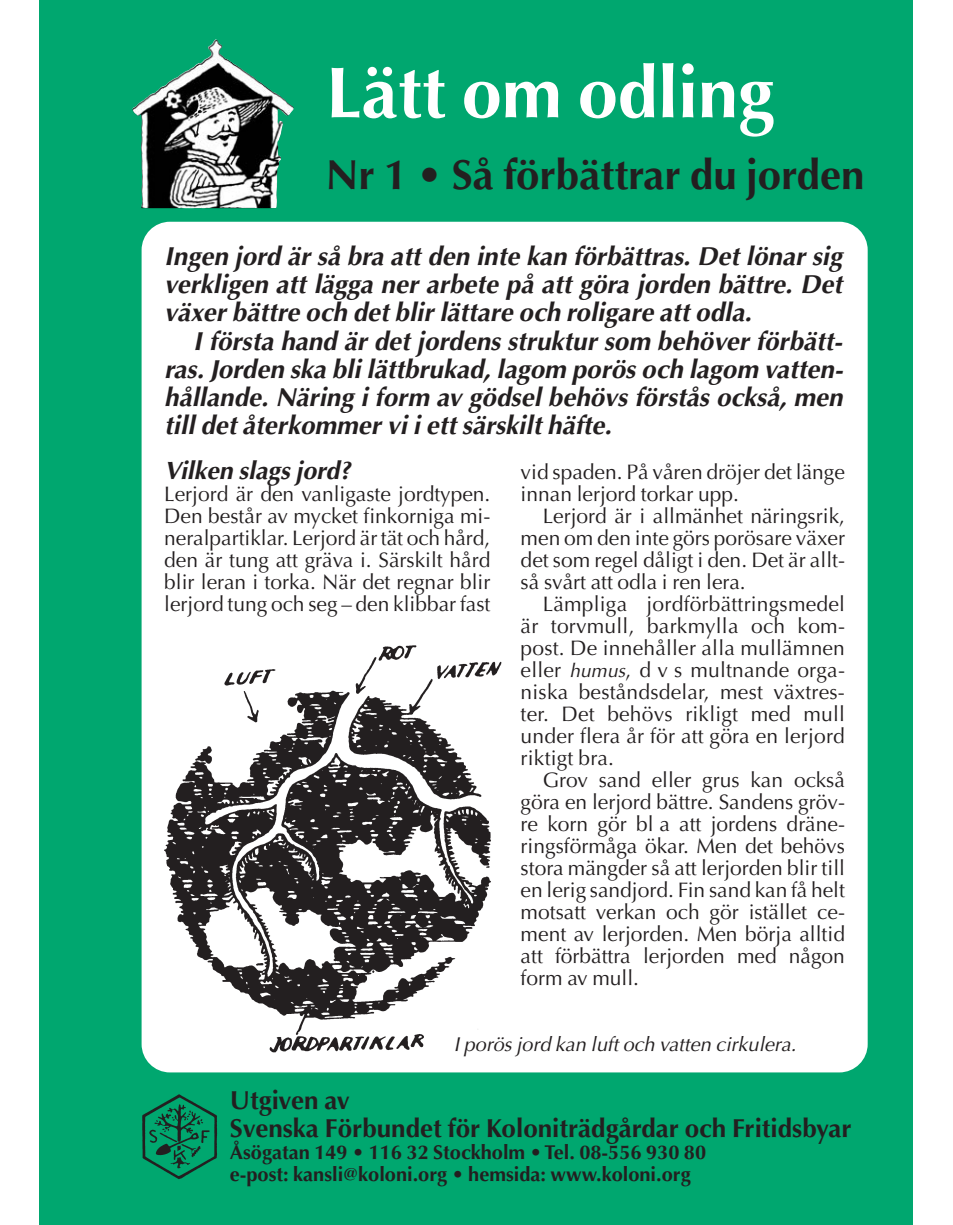
<style>
.page{position:relative;width:953px;height:1225px;background:#fff}
.page>*{position:absolute;margin:0;border:0;box-sizing:border-box;transform-origin:0 0}
.t1{font:700 72px "Optima";color:#fff}
.t2{font:700 42px "Optima";color:#231f20}
.t3{font:italic 700 26px/28px "Optima";color:#231f20;text-align:justify}
.t4{font:700 26px/28px "Optima";color:#231f20}
.t5{font:italic 700 25px "Optima";color:#231f20}
.t6{font:21px/22px "Optima";color:#231f20;text-align:justify}
.t7{font:700 20px/22px "Optima";color:#231f20}
.t8{font:italic 20px "Optima";color:#231f20}
.s1{font-style:italic;font-size:19px}
</style>
<div class="page">
<div style="left:39px;top:1px;width:874px;height:1223px;background:#00a76f"></div>
<div style="left:142px;top:222px;width:725px;height:850px;background:#fff;border-radius:28px"></div>
<img style="left:142px;top:1094px;width:76px;height:85px">
<img style="left:132px;top:40px;width:162px;height:168px">
<img style="left:164px;top:645px;width:338px;height:408px">
<h1 class="t1" style="left:326px;top:63px;width:450px">Lätt om odling</h1>
<h2 class="t2" style="left:326px;top:157px;width:540px">Nr 1 • Så förbättrar du jorden</h2>
<p class="t3" style="left:164px;top:245px;width:684px">Ingen jord är så bra attden inte kan förbättras.Detlönar sig verkligen att lägga ner arbete på att göra jorden bättre. Det växer bättre och detblir lättare och roligare attodla.</p>
<p class="t3" style="left:164px;top:329px;width:685px;text-indent:29px">I första hand är det jordens struktur som behöver förbätt&shy;ras.Jorden ska blilättbrukad,lagom porös och lagom vatten&shy;hållande. Näring i form av gödsel behövs förstås också, men tilldetåterkommer viiettsärskilthäfte.</p>
<p class="t5" style="left:164px;top:460px;width:193px">Vilken slags jord?</p>
<p class="t6" style="left:164px;top:485px;width:328px">Lerjord är den vanligaste jordtypen.<br>Den består av mycket finkorniga mi&shy;neralpartiklar. Lerjord är tät och hård, den är tung att gräva i. Särskilt hård blir leran i torka. När det regnar blir lerjord tung och seg – den klibbar fast</p>
<p class="t6" style="left:520px;top:463px;width:326px">vid spaden. På våren dröjer det länge innan lerjord torkar upp.</p>
<p class="t6" style="left:520px;top:507px;width:326px;text-indent:22px">Lerjord är i allmänhet näringsrik, men om den inte görs porösare växer det som regel dåligt i den. Det är allt&shy;så svårt att odla i ren lera.</p>
<p class="t6" style="left:520px;top:595px;width:326px;text-indent:22px">Lämpliga jordförbättringsmedel är torvmull, barkmylla och kom&shy;post. De innehåller alla mullämnen eller <span class="s1">humus</span>, d v s multnande orga&shy;niska beståndsdelar, mest växtres&shy;ter. Det behövs rikligt med mull under flera år för att göra en lerjord riktigt bra.</p>
<p class="t6" style="left:520px;top:771px;width:326px;text-indent:22px">Grov sand eller grus kan också göra en lerjord bättre. Sandens gröv&shy;re korn gör bl a att jordens dräne&shy;ringsförmåga ökar. Men det behövs stora mängder så att lerjorden blir till en lerig sandjord. Fin sand kan få helt motsatt verkan och gör istället ce&shy;ment av lerjorden. Men börja alltid att förbättra lerjorden med någon form av mull.</p>
<p class="t8" style="left:453px;top:1036px;width:348px">Iporös jord kan luftoch vatten cirkulera.</p>
<p class="t4" style="left:230px;top:1089px;width:623px">Utgiven av<br>Svenska Förbundet för Koloniträdgårdar och Fritidsbyar</p>
<p class="t7" style="left:230px;top:1143px;width:478px">Åsögatan 149 • 116 32 Stockholm • Tel. 08-556 930 80 e-post: kansli@koloni.org • hemsida: www.koloni.org</p>
</div>
